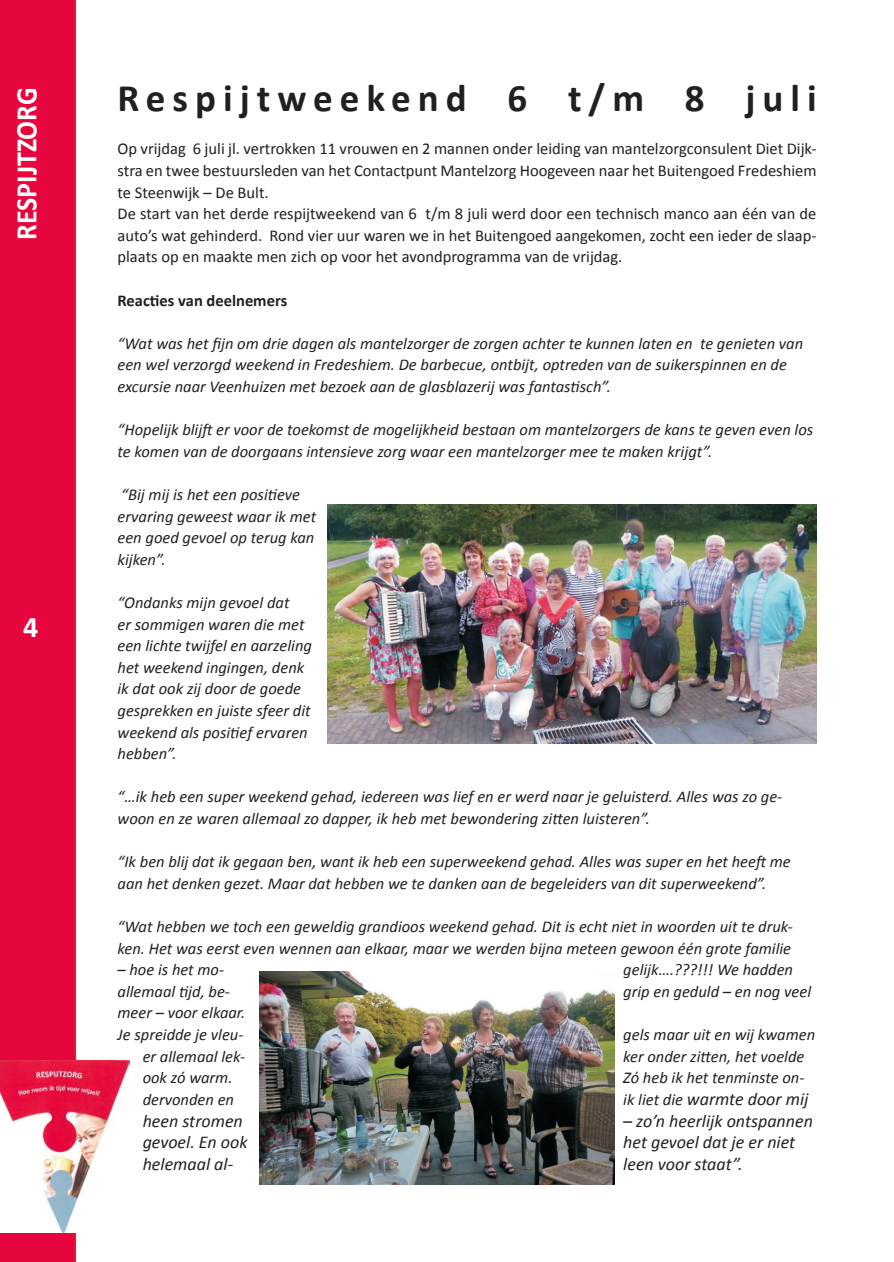
<style>
.page{position:relative;width:894px;height:1262px;background:#fff}
.page>*{position:absolute;margin:0;border:0;box-sizing:border-box;transform-origin:0 0}
.t1{font:700 39px "Calibri";letter-spacing:.18em;color:#231f20}
.t2{font:700 33px "Myriad Pro";color:#fff}
.t3{font:700 30px "Calibri";color:#fff;scale:.93 1}
.t4{font:700 30px "Calibri";color:#fff}
.t5{font:700 27px "Myriad Pro";color:#fff}
.t6{font:italic 18px "Calibri";color:#231f20}
.t7{font:italic 16.5px/21.6px "Calibri";color:#231f20}
.t8{font:16.5px/21.6px "Calibri";color:#231f20}
.t9{font:700 16.5px "Calibri";color:#231f20}
.s1{font-size:16.5px}
</style>
<div class="page">
<img style="left:327px;top:504px;width:489px;height:240px">
<img style="left:259px;top:971px;width:355px;height:213px">
<div style="left:0;top:0;width:76px;height:1262px;background:#e6053d"></div>
<img style="left:0;top:1060px;width:130px;height:173px">
<h3 class="t5" style="left:21px;top:127px;width:52px;rotate:-90deg">KOP</h3>
<h1 class="t1" style="left:117px;top:73px;width:700px">Respijtweekend 6 t/m 8 juli</h1>
<p class="t8" style="left:117px;top:138px;width:700px">Op vrijdag 6 juli jl. vertrokken 11 vrouwen en 2 mannen onder leiding van mantelzorgconsulent Diet Dijk&shy;stra en twee bestuursleden van het Contactpunt Mantelzorg Hoogeveen naar het Buitengoed Fredeshiem te Steenwijk – De Bult.<br>De start van het derde respijtweekend van 6 t/m 8 juli werd door een technisch manco aan één van de auto’s wat gehinderd. Rond vier uur waren we in het Buitengoed aangekomen, zocht een ieder de slaap&shy;plaats op en maakte men zich op voor het avondprogramma van de vrijdag.</p>
<p class="t9" style="left:117px;top:289px;width:171px">Reacties van deelnemers</p>
<p class="t7" style="left:117px;top:332px;width:687px">“Wat was het fijn om drie dagen als mantelzorger de zorgen achter te kunnen laten en te genieten van een wel verzorgd weekend in Fredeshiem. De barbecue, ontbijt, optreden van de suikerspinnen en de excursie naar Veenhuizen met bezoek aan de glasblazerij was fantastisch”.</p>
<p class="t7" style="left:117px;top:418px;width:697px">“Hopelijk blijft er voor de toekomst de mogelijkheid bestaan om mantelzorgers de kans te geven even los te komen van de doorgaans intensieve zorg waar een mantelzorger mee te maken krijgt”.</p>
<p class="t7" style="left:117px;top:483px;width:200px">“Bij mij is het een positieve ervaring geweest waar ik met een goed gevoel op terug kan kijken”.</p>
<p class="t7" style="left:117px;top:591px;width:196px">“Ondanks mijn gevoel dat<br>er sommigen waren die met een lichte twijfel en aarzeling het weekend ingingen, denk ik dat ook zij door de goede gesprekken en juiste sfeer dit weekend als positief ervaren hebben”.</p>
<p class="t7" style="left:117px;top:785px;width:666px">“…ik heb een super weekend gehad, iedereen was lief en er werd naar je geluisterd. Alles was zo ge&shy;woon en ze waren allemaal zo dapper, ik heb met bewondering zitten luisteren”.</p>
<p class="t7" style="left:117px;top:850px;width:674px">“Ik ben blij dat ik gegaan ben, want ik heb een superweekend gehad. Alles was super en het heeft me aan het denken gezet. Maar dat hebben we te danken aan de begeleiders van dit superweekend”.</p>
<p class="t7" style="left:117px;top:915px;width:676px">“Wat hebben we toch een geweldig grandioos weekend gehad. Dit is echt niet in woorden uit te druk&shy;ken. Het was eerst even wennen aan elkaar, maar we werden bijna meteen gewoon één grote familie</p>
<p class="t7" style="left:117px;top:958px;width:108px">– hoe is het mo-</p>
<p class="t7" style="left:623px;top:958px;width:171px">gelijk….???!!! We hadden</p>
<p class="t7" style="left:117px;top:980px;width:114px">allemaal tijd, be-</p>
<p class="t7" style="left:623px;top:980px;width:189px">grip en geduld – en nog veel</p>
<p class="t7" style="left:117px;top:1001px;width:129px">meer – voor elkaar.<br>Je spreidde je vleu-</p>
<h3 class="t3" style="left:7px;top:240px;width:166px;rotate:-90deg">RESPIJTZORG</h3>
<h2 class="t2" style="left:29px;top:600px;width:20px">4</h2>
<h3 class="t4" style="left:23px;top:608px;width:17px">4</h3>
<p class="t7" style="left:623px;top:1023px;width:193px">gels maar uit en wij kwamen</p>
<p class="t7" style="left:143px;top:1045px;width:104px">er allemaal lek-</p>
<p class="t7" style="left:623px;top:1045px;width:183px">ker onder zitten, het voelde</p>
<p class="t7" style="left:143px;top:1066px;width:91px">ook zó warm.</p>
<p class="t7" style="left:623px;top:1066px;width:183px">Zó heb ik het tenminste on-</p>
<p class="t7" style="left:143px;top:1088px;width:93px">dervonden en</p>
<p class="t6" style="left:623px;top:1086px;width:187px"><span class="s1">ik liet die</span> warmte door mij</p>
<p class="t6" style="left:143px;top:1108px;width:102px">heen stromen</p>
<p class="t6" style="left:623px;top:1108px;width:191px">– zo’n heerlijk ontspannen</p>
<p class="t6" style="left:143px;top:1130px;width:106px">gevoel. En ook</p>
<p class="t6" style="left:623px;top:1130px;width:173px">het gevoel dat je er niet</p>
<p class="t6" style="left:143px;top:1151px;width:92px">helemaal al-</p>
<p class="t6" style="left:623px;top:1151px;width:121px">leen voor staat”.</p>
</div>
